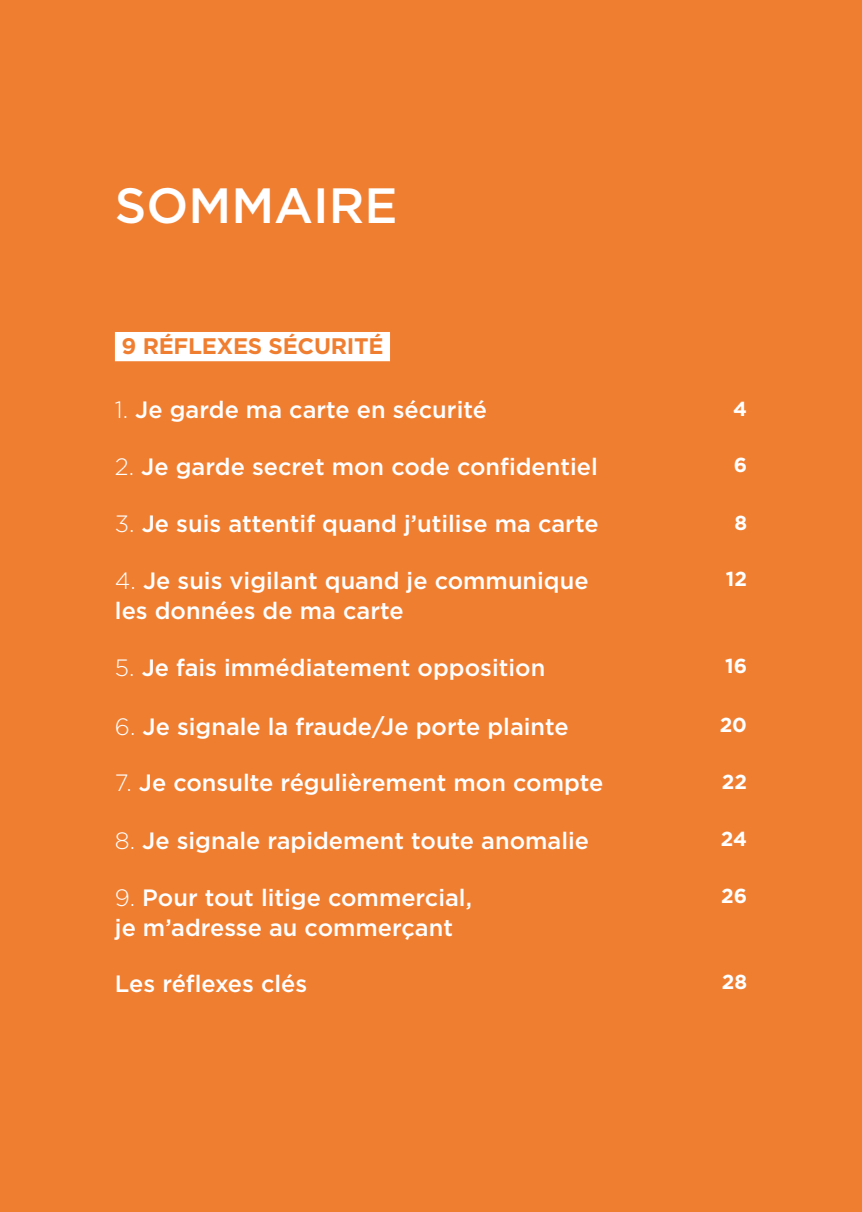
<style>
.page{position:relative;width:862px;height:1212px;background:#fff}
.page>*{position:absolute;margin:0;border:0;box-sizing:border-box;transform-origin:0 0}
.t1{font:500 49.5px "Gotham";color:#fff}
.t2{font:500 23.62px/30.4px "Gotham";color:#fff}
.t3{font:700 22.5px "Gotham";letter-spacing:-.01em;color:#f07e31}
.t4{font:700 20.25px "Gotham";color:#fff}
.s1{font-weight:300}
</style>
<div class="page">
<div style="left:0;top:0;width:861px;height:1212px;background:#f07e31"></div>
<div style="left:115px;top:332px;width:275px;height:29px;background:#fff"></div>
<p class="t1" style="left:115px;top:173px;width:284px">SOMMAIRE</p>
<p class="t3" style="left:121px;top:332px;width:263px">9 RÉFLEXES SÉCURITÉ</p>
<p class="t2" style="left:115px;top:394px;width:373px"><span class="s1">1.</span> Je garde ma carte en sécurité</p>
<p class="t4" style="left:732px;top:395px;width:15px">4</p>
<p class="t2" style="left:115px;top:451px;width:484px"><span class="s1">2.</span> Je garde secret mon code confidentiel</p>
<p class="t4" style="left:733px;top:452px;width:15px">6</p>
<p class="t2" style="left:115px;top:508px;width:485px"><span class="s1">3.</span> Je suis attentif quand j’utilise ma carte</p>
<p class="t4" style="left:734px;top:509px;width:14px">8</p>
<p class="t2" style="left:115px;top:565px;width:475px"><span class="s1">4.</span> Je suis vigilant quand je communique les données de ma carte</p>
<p class="t4" style="left:725px;top:566px;width:23px">12</p>
<p class="t2" style="left:115px;top:652px;width:431px"><span class="s1">5.</span> Je fais immédiatement opposition</p>
<p class="t4" style="left:724px;top:653px;width:23px">16</p>
<p class="t2" style="left:115px;top:711px;width:455px"><span class="s1">6.</span> Je signale la fraude/Je porte plainte</p>
<p class="t4" style="left:719px;top:711px;width:29px">20</p>
<p class="t2" style="left:115px;top:767px;width:489px"><span class="s1">7.</span> Je consulte régulièrement mon compte</p>
<p class="t4" style="left:721px;top:768px;width:27px">22</p>
<p class="t2" style="left:115px;top:825px;width:475px"><span class="s1">8.</span> Je signale rapidement toute anomalie</p>
<p class="t4" style="left:720px;top:825px;width:28px">24</p>
<p class="t2" style="left:115px;top:882px;width:358px"><span class="s1">9.</span> Pour tout litige commercial, je m’adresse au commerçant</p>
<p class="t4" style="left:720px;top:882px;width:27px">26</p>
<p class="t2" style="left:115px;top:968px;width:194px">Les réflexes clés</p>
<p class="t4" style="left:721px;top:968px;width:27px">28</p>
</div>
